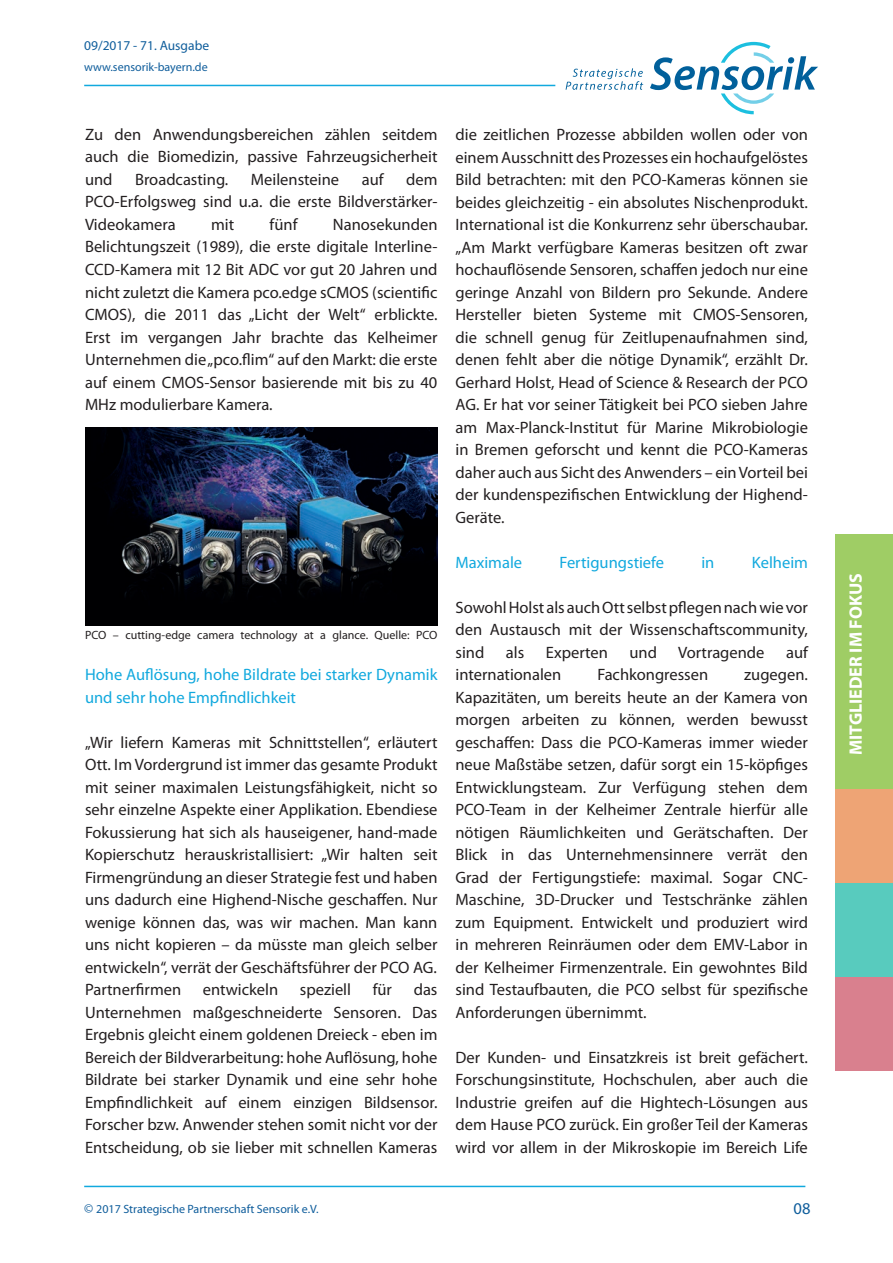
<style>
.page{position:relative;width:893px;height:1263px;background:#fff}
.page>*{position:absolute;margin:0;border:0;box-sizing:border-box;transform-origin:0 0}
.t1{font:700 18px "Myriad Pro";color:#fff}
.t2{font:16.5px/22.5px "Myriad Pro";color:#231f20;text-align:justify}
.t3{font:16.5px/22.5px "Myriad Pro";color:#12a9de}
.t4{font:16.5px "Myriad Pro";color:#105e9c}
.t5{font:13.5px "Myriad Pro";color:#105e9c}
.t6{font:12px "Myriad Pro";color:#105e9c}
.t7{font:12px "Myriad Pro";color:#231f20}
.s1{font-size:13.5px}
</style>
<div class="page">
<hr style="left:84px;top:85px;width:471px;height:1px;background:#11a9de">
<hr style="left:84px;top:1186px;width:721px;height:1px;background:#11a9de">
<div style="left:835px;top:534px;width:58px;height:255px;background:#9fcd65"></div>
<div style="left:835px;top:789px;width:58px;height:94px;background:#eea475"></div>
<div style="left:835px;top:883px;width:58px;height:94px;background:#58cbbe"></div>
<div style="left:835px;top:977px;width:58px;height:94px;background:#d9808e"></div>
<svg style="left:566px;top:68px;width:77px;height:22px"></svg>
<svg style="left:650px;top:42px;width:168px;height:72px"></svg>
<img style="left:85px;top:427px;width:352px;height:198px">
<p class="t5" style="left:84px;top:38px;width:126px">09/2017 - 71. Ausgabe</p>
<p class="t6" style="left:84px;top:60px;width:125px">www.sensorik-bayern.de</p>
<p class="t2" style="left:85px;top:123px;width:354px">Zu den Anwendungsbereichen zählen seitdem auch die Biomedizin, passive Fahrzeugsicherheit und</p>
<p class="t2" style="left:135px;top:168px;width:95px">Broadcasting.</p>
<p class="t2" style="left:251px;top:168px;width:90px">Meilensteine</p>
<p class="t2" style="left:362px;top:168px;width:23px">auf</p>
<p class="t2" style="left:85px;top:168px;width:354px;text-indent:321px">dem PCO-Erfolgsweg sind u.a. die erste Bildverstärker-Videokamera</p>
<p class="t2" style="left:211px;top:214px;width:25px">mit</p>
<p class="t2" style="left:270px;top:214px;width:29px">fünf</p>
<p class="t2" style="left:85px;top:214px;width:354px;text-indent:248px">Nanosekunden Belichtungszeit (1989), die erste digitale Interline-CCD-Kamera mit 12 Bit ADC vor gut 20 Jahren und nicht zuletzt die Kamera pco.edge sCMOS (scientific CMOS), die 2011 das „Licht der Welt“ erblickte.<br>Erst im vergangen Jahr brachte das Kelheimer Unternehmen die „pco.flim“ auf den Markt: die erste auf einem CMOS-Sensor basierende mit bis zu 40<br>MHz modulierbare Kamera.</p>
<p class="t7" style="left:85px;top:629px;width:354px">PCO – cutting-edge camera technology at a glance. Quelle: PCO</p>
<p class="t3" style="left:85px;top:663px;width:354px">Hohe Auflösung, hohe Bildrate bei starker Dynamik und sehr hohe Empfindlichkeit</p>
<p class="t2" style="left:85px;top:731px;width:354px">„Wir liefern Kameras mit Schnittstellen“, erläutert Ott. Im Vordergrund ist immer das gesamte Produkt mit seiner maximalen Leistungsfähigkeit, nicht so sehr einzelne Aspekte einer Applikation. Ebendiese Fokussierung hat sich als hauseigener, hand-made Kopierschutz herauskristallisiert: „Wir halten seit Firmengründung an dieser Strategie fest und haben uns dadurch eine Highend-Nische geschaffen. Nur wenige können das, was wir machen. Man kann uns nicht kopieren – da müsste man gleich selber entwickeln“, verrät der Geschäftsführer der PCO AG.<br>Partnerfirmen</p>
<p class="t2" style="left:203px;top:979px;width:77px">entwickeln</p>
<p class="t2" style="left:300px;top:979px;width:53px">speziell</p>
<p class="t2" style="left:373px;top:979px;width:21px">für</p>
<p class="t2" style="left:85px;top:979px;width:354px;text-indent:329px">das Unternehmen maßgeschneiderte Sensoren. Das Ergebnis gleicht einem goldenen Dreieck - eben im Bereich der Bildverarbeitung: hohe Auflösung, hohe Bildrate bei starker Dynamik und eine sehr hohe Empfindlichkeit auf einem einzigen Bildsensor.<br>Forscher bzw. Anwender stehen somit nicht vor der Entscheidung, ob sie lieber mit schnellen Kameras</p>
<p class="t2" style="left:455px;top:124px;width:354px">die zeitlichen Prozesse abbilden wollen oder von einem Ausschnitt des Prozesses ein hochaufgelöstes Bild betrachten: mit den PCO-Kameras können sie beides gleichzeitig - ein absolutes Nischenprodukt.<br>International ist die Konkurrenz sehr überschaubar. „Am Markt verfügbare Kameras besitzen oft zwar hochauflösende Sensoren, schaffen jedoch nur eine geringe Anzahl von Bildern pro Sekunde. Andere Hersteller bieten Systeme mit CMOS-Sensoren, die schnell genug für Zeitlupenaufnahmen sind, denen fehlt aber die nötige Dynamik“, erzählt Dr.<br>Gerhard Holst, Head of Science &amp; Research der PCO AG. Er hat vor seiner Tätigkeit bei PCO sieben Jahre am Max-Planck-Institut für Marine Mikrobiologie in Bremen geforscht und kennt die PCO-Kameras daher auch aus Sicht des Anwenders – ein Vorteil bei der kundenspezifischen Entwicklung der Highend-Geräte.</p>
<p class="t3" style="left:455px;top:551px;width:68px">Maximale</p>
<p class="t3" style="left:559px;top:551px;width:106px">Fertigungstiefe</p>
<p class="t3" style="left:701px;top:551px;width:15px">in</p>
<p class="t3" style="left:752px;top:551px;width:58px">Kelheim</p>
<p class="t2" style="left:455px;top:596px;width:354px">Sowohl Holst als auch Ott selbst pflegen nach wie vor den Austausch mit der Wissenschaftscommunity, sind</p>
<p class="t2" style="left:506px;top:641px;width:20px">als</p>
<p class="t2" style="left:546px;top:641px;width:63px">Experten</p>
<p class="t2" style="left:629px;top:641px;width:29px">und</p>
<p class="t2" style="left:678px;top:641px;width:88px">Vortragende</p>
<p class="t2" style="left:786px;top:641px;width:23px">auf</p>
<p class="t2" style="left:455px;top:664px;width:107px">internationalen</p>
<p class="t2" style="left:597px;top:664px;width:112px">Fachkongressen</p>
<p class="t2" style="left:455px;top:664px;width:354px;text-indent:289px">zugegen.<br>Kapazitäten, um bereits heute an der Kamera von morgen arbeiten zu können, werden bewusst geschaffen: Dass die PCO-Kameras immer wieder neue Maßstäbe setzen, dafür sorgt ein 15-köpfiges Entwicklungsteam. Zur Verfügung stehen dem PCO-Team in der Kelheimer Zentrale hierfür alle nötigen Räumlichkeiten und Gerätschaften. Der Blick in das Unternehmensinnere verrät den Grad der Fertigungstiefe: maximal. Sogar CNC-Maschine, 3D-Drucker und Testschränke zählen zum Equipment. Entwickelt und produziert wird in mehreren Reinräumen oder dem EMV-Labor in der Kelheimer Firmenzentrale. Ein gewohntes Bild sind Testaufbauten, die PCO selbst für spezifische Anforderungen übernimmt.</p>
<p class="t2" style="left:455px;top:1046px;width:354px">Der Kunden- und Einsatzkreis ist breit gefächert.<br>Forschungsinstitute, Hochschulen, aber auch die Industrie greifen auf die Hightech-Lösungen aus dem Hause PCO zurück. Ein großer Teil der Kameras wird vor allem in der Mikroskopie im Bereich Life</p>
<p class="t6" style="left:84px;top:1203px;width:236px"><span class="s1">©</span> 2017 Strategische Partnerschaft Sensorik e.V.</p>
<p class="t4" style="left:793px;top:1199px;width:18px">08</p>
<p class="t1" style="left:845px;top:755px;width:183px;rotate:-90deg">MITGLIEDER IM FOKUS</p>
</div>
